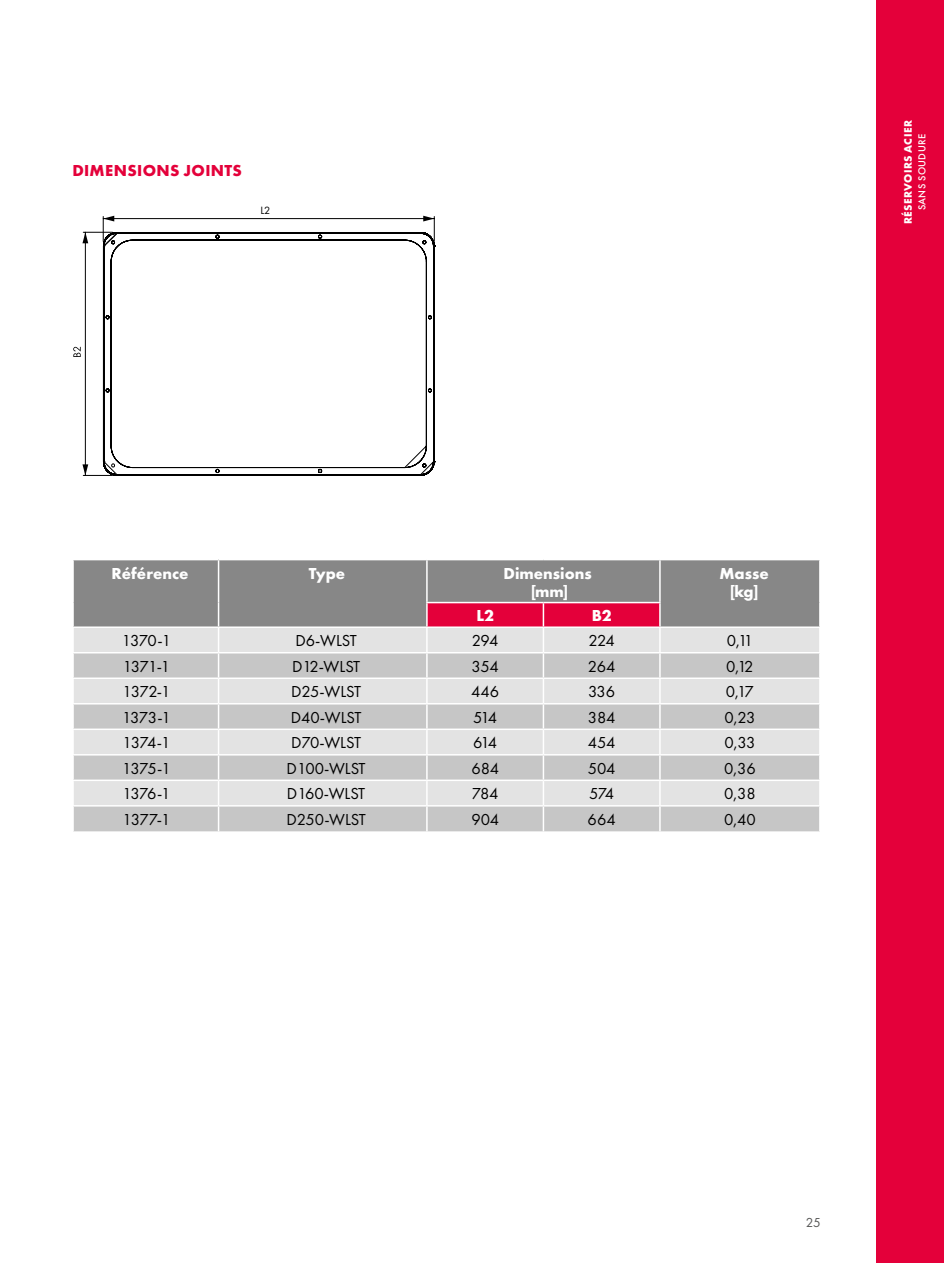
<style>
.page{position:relative;width:944px;height:1263px;background:#fff}
.page>*{position:absolute;margin:0;border:0;box-sizing:border-box;transform-origin:0 0}
.t1{font:16.5px "Futura PT";letter-spacing:-.035em;color:#000}
.t2{font:700 16.5px/18px "Futura PT";color:#fff;text-align:center}
.t3{font:16.5px "Futura PT";color:#000}
.t4{font:700 16.5px "Futura PT";letter-spacing:.02em;color:#e4003a}
.t5{font:13.5px "Futura PT";color:#575756}
.t6{font:700 11.25px "Futura PT";letter-spacing:.035em;color:#fff}
.t7{font:10.95px "Function";color:#000}
.t8{font:500 10.5px "Futura PT";letter-spacing:.03em;color:#fff}
</style>
<div class="page">
<div style="left:876px;top:0;width:68px;height:1263px;background:#e4003a"></div>
<hr style="left:103px;top:218px;width:331px;height:1px;background:#000">
<svg style="left:423px;top:216px;width:12px;height:16px"></svg>
<hr style="left:85px;top:232px;width:1px;height:243px;background:#000">
<svg style="left:82px;top:216px;width:32px;height:27px"></svg>
<svg style="left:82px;top:464px;width:21px;height:12px"></svg>
<svg style="left:103px;top:232px;width:332px;height:244px"></svg>
<svg style="left:73px;top:347px;width:8px;height:10px"></svg>
<svg style="left:73px;top:560px;width:747px;height:271px;background:#c4bebf"></svg>
<hr style="left:426px;top:602px;width:117px;height:1px;background:#fff">
<hr style="left:543px;top:602px;width:118px;height:1px;background:#fff">
<hr style="left:72px;top:652px;width:147px;height:1px;background:#fff">
<hr style="left:219px;top:652px;width:208px;height:1px;background:#fff">
<hr style="left:427px;top:652px;width:116px;height:1px;background:#fff">
<hr style="left:543px;top:652px;width:117px;height:1px;background:#fff">
<hr style="left:660px;top:652px;width:161px;height:1px;background:#fff">
<hr style="left:72px;top:677px;width:147px;height:2px;background:#fff">
<hr style="left:219px;top:677px;width:208px;height:2px;background:#fff">
<hr style="left:427px;top:677px;width:116px;height:2px;background:#fff">
<hr style="left:543px;top:677px;width:117px;height:2px;background:#fff">
<hr style="left:660px;top:677px;width:161px;height:2px;background:#fff">
<hr style="left:72px;top:703px;width:147px;height:1px;background:#fff">
<hr style="left:219px;top:703px;width:208px;height:1px;background:#fff">
<hr style="left:427px;top:703px;width:116px;height:1px;background:#fff">
<hr style="left:543px;top:703px;width:117px;height:1px;background:#fff">
<hr style="left:660px;top:703px;width:161px;height:1px;background:#fff">
<hr style="left:72px;top:728px;width:147px;height:2px;background:#fff">
<hr style="left:219px;top:728px;width:208px;height:2px;background:#fff">
<hr style="left:427px;top:728px;width:116px;height:2px;background:#fff">
<hr style="left:543px;top:728px;width:117px;height:2px;background:#fff">
<hr style="left:660px;top:728px;width:161px;height:2px;background:#fff">
<hr style="left:72px;top:754px;width:147px;height:1px;background:#fff">
<hr style="left:219px;top:754px;width:208px;height:1px;background:#fff">
<hr style="left:427px;top:754px;width:116px;height:1px;background:#fff">
<hr style="left:543px;top:754px;width:117px;height:1px;background:#fff">
<hr style="left:660px;top:754px;width:161px;height:1px;background:#fff">
<hr style="left:72px;top:779px;width:147px;height:2px;background:#fff">
<hr style="left:219px;top:779px;width:208px;height:2px;background:#fff">
<hr style="left:427px;top:779px;width:116px;height:2px;background:#fff">
<hr style="left:543px;top:779px;width:117px;height:2px;background:#fff">
<hr style="left:660px;top:779px;width:161px;height:2px;background:#fff">
<hr style="left:72px;top:805px;width:147px;height:1px;background:#fff">
<hr style="left:219px;top:805px;width:208px;height:1px;background:#fff">
<hr style="left:427px;top:805px;width:116px;height:1px;background:#fff">
<hr style="left:543px;top:805px;width:117px;height:1px;background:#fff">
<hr style="left:660px;top:805px;width:161px;height:1px;background:#fff">
<hr style="left:72px;top:626px;width:147px;height:2px;background:#fff">
<hr style="left:219px;top:626px;width:208px;height:2px;background:#fff">
<hr style="left:660px;top:626px;width:161px;height:2px;background:#fff">
<hr style="left:427px;top:626px;width:116px;height:2px;background:#fff">
<hr style="left:543px;top:626px;width:117px;height:2px;background:#fff">
<p class="t4" style="left:72px;top:160px;width:171px">DIMENSIONS JOINTS</p>
<p class="t7" style="left:260px;top:204px;width:12px">L2</p>
<p class="t6" style="left:901px;top:224px;width:105px;rotate:-90deg">RÉSERVOIRS ACIER</p>
<p class="t8" style="left:915px;top:210px;width:78px;rotate:-90deg">SANS SOUDURE</p>
<p class="t2" style="left:112px;top:564px;width:78px">Référence</p>
<p class="t2" style="left:309px;top:564px;width:38px">Type</p>
<p class="t2" style="left:504px;top:564px;width:90px">Dimensions [mm]</p>
<p class="t2" style="left:720px;top:564px;width:51px">Masse [kg]</p>
<p class="t2" style="left:476px;top:606px;width:19px">L2</p>
<p class="t2" style="left:592px;top:606px;width:21px">B2</p>
<p class="t1" style="left:122px;top:631px;width:51px">1370-1</p>
<p class="t1" style="left:295px;top:631px;width:63px">D6-WLST</p>
<p class="t1" style="left:472px;top:631px;width:28px">294</p>
<p class="t1" style="left:588px;top:631px;width:28px">224</p>
<p class="t1" style="left:727px;top:631px;width:28px">0,11</p>
<p class="t1" style="left:123px;top:656px;width:49px">1371-1</p>
<p class="t1" style="left:292px;top:656px;width:70px">D12-WLST</p>
<p class="t1" style="left:472px;top:656px;width:29px">354</p>
<p class="t1" style="left:588px;top:656px;width:29px">264</p>
<p class="t1" style="left:726px;top:656px;width:29px">0,12</p>
<p class="t1" style="left:123px;top:682px;width:49px">1372-1</p>
<p class="t1" style="left:291px;top:682px;width:72px">D25-WLST</p>
<p class="t1" style="left:471px;top:682px;width:30px">446</p>
<p class="t1" style="left:588px;top:682px;width:29px">336</p>
<p class="t1" style="left:726px;top:682px;width:30px">0,17</p>
<p class="t1" style="left:122px;top:707px;width:50px">1373-1</p>
<p class="t1" style="left:291px;top:707px;width:72px">D40-WLST</p>
<p class="t1" style="left:473px;top:707px;width:25px">514</p>
<p class="t1" style="left:588px;top:707px;width:29px">384</p>
<p class="t1" style="left:724px;top:707px;width:33px">0,23</p>
<p class="t1" style="left:123px;top:733px;width:49px">1374-1</p>
<p class="t1" style="left:291px;top:733px;width:71px">D70-WLST</p>
<p class="t1" style="left:473px;top:733px;width:26px">614</p>
<p class="t1" style="left:588px;top:733px;width:29px">454</p>
<p class="t1" style="left:724px;top:733px;width:33px">0,33</p>
<p class="t1" style="left:122px;top:758px;width:50px">1375-1</p>
<p class="t3" style="left:287px;top:758px;width:81px">D100-WLST</p>
<p class="t1" style="left:471px;top:758px;width:29px">684</p>
<p class="t1" style="left:588px;top:758px;width:29px">504</p>
<p class="t1" style="left:724px;top:758px;width:33px">0,36</p>
<p class="t1" style="left:122px;top:784px;width:50px">1376-1</p>
<p class="t3" style="left:287px;top:784px;width:80px">D160-WLST</p>
<p class="t1" style="left:472px;top:784px;width:28px">784</p>
<p class="t1" style="left:589px;top:784px;width:27px">574</p>
<p class="t1" style="left:724px;top:784px;width:33px">0,38</p>
<p class="t1" style="left:123px;top:809px;width:49px">1377-1</p>
<p class="t3" style="left:286px;top:809px;width:81px">D250-WLST</p>
<p class="t1" style="left:471px;top:809px;width:29px">904</p>
<p class="t1" style="left:588px;top:809px;width:30px">664</p>
<p class="t1" style="left:724px;top:809px;width:33px">0,40</p>
<p class="t5" style="left:806px;top:1214px;width:16px">25</p>
</div>
